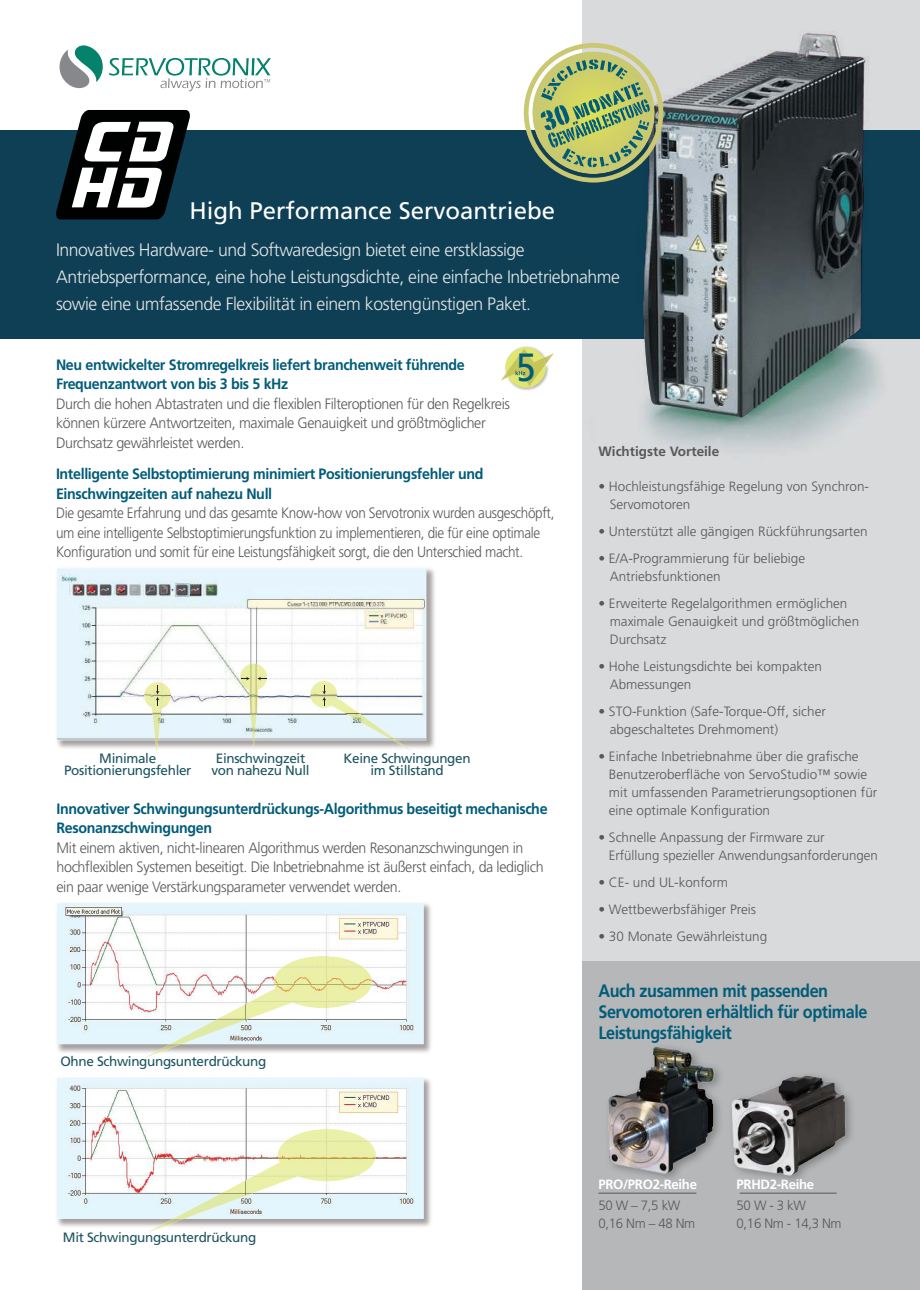
<style>
.page{position:relative;width:920px;height:1290px;background:#fff}
.page>*{position:absolute;margin:0;border:0;box-sizing:border-box;transform-origin:0 0}
.t1{font:39.3px "Frutiger";color:#005c79;scale:.9 1}
.t2{font:24px "Frutiger LT Std";color:#fff}
.t3{font:300 18px/27px "Frutiger LT Std";letter-spacing:-.025em;color:#e6e7e8}
.t4{font:700 18px/21px "Frutiger LT Std";letter-spacing:-.025em;color:#005c79;scale:.9 1}
.t5{font:300 15px/19.5px "Frutiger LT Std";letter-spacing:-.025em;color:#57585a;scale:.95 1}
.t6{font:700 15px/19.5px "Frutiger LT Std";letter-spacing:-.025em;color:#005c79;scale:.95 1}
.t7{font:300 15px/19.5px "Frutiger LT Std";letter-spacing:-.025em;color:#57585a;scale:.9 1}
.t8{font:300 13.5px/18px "Frutiger LT Std";color:#57585a}
.t9{font:13.5px/12px "Frutiger LT Std";letter-spacing:-.025em;color:#1d5461;text-align:center}
.t10{font:300 13.5px/18px "Frutiger LT Std";letter-spacing:-.025em;color:#57585a}
.t11{font:700 13.5px "Frutiger LT Std";letter-spacing:-.025em;color:#fff}
.t12{font:700 13.5px "Frutiger LT Std";color:#57585a}
</style>
<div class="page">
<div style="left:582px;top:0;width:338px;height:992px;background:#d9dadc"></div>
<svg style="left:59px;top:45px;width:44px;height:43px"></svg>
<svg style="left:109px;top:58px;width:162px;height:33px"></svg>
<div style="left:1px;top:130px;width:919px;height:209px;background:#0e3f54"></div>
<svg style="left:56px;top:110px;width:134px;height:109px"></svg>
<img style="left:643px;top:31px;width:238px;height:418px">
<svg style="left:644px;top:34px;width:221px;height:383px;background:#4d585a"></svg>
<img style="left:644px;top:36px;width:159px;height:381px">
<img style="left:673px;top:35px;width:132px;height:63px">
<div style="left:582px;top:961px;width:338px;height:329px;background:#b5b7b9"></div>
<img style="left:57px;top:568px;width:378px;height:181px">
<img style="left:57px;top:568px;width:369px;height:172px">
<svg style="left:155px;top:740px;width:3px;height:13px"></svg>
<img style="left:143px;top:682px;width:30px;height:58px">
<img style="left:239px;top:664px;width:30px;height:76px">
<img style="left:392px;top:740px;width:20px;height:11px">
<img style="left:309px;top:681px;width:88px;height:59px">
<svg style="left:241px;top:677px;width:9px;height:3px"></svg>
<svg style="left:257px;top:677px;width:9px;height:3px"></svg>
<svg style="left:156px;top:686px;width:4px;height:19px"></svg>
<svg style="left:322px;top:686px;width:4px;height:20px"></svg>
<img style="left:57px;top:903px;width:374px;height:150px">
<img style="left:57px;top:903px;width:367px;height:141px">
<img style="left:150px;top:1044px;width:31px;height:11px">
<img style="left:170px;top:956px;width:202px;height:88px">
<img style="left:57px;top:1078px;width:374px;height:149px">
<img style="left:57px;top:1078px;width:367px;height:141px">
<svg style="left:147px;top:1229px;width:9px;height:4px"></svg>
<img style="left:153px;top:1219px;width:31px;height:10px">
<img style="left:173px;top:1129px;width:203px;height:90px">
<div style="left:504px;top:346px;width:45px;height:45px;background:#221f1f;opacity:.35"></div>
<svg style="left:501px;top:347px;width:53px;height:41px"></svg>
<hr style="left:598px;top:1193px;width:98px;height:1px;background:#57585a">
<hr style="left:740px;top:1193px;width:97px;height:1px;background:#57585a">
<svg style="left:523px;top:43px;width:142px;height:140px"></svg>
<img style="left:608px;top:1047px;width:111px;height:131px">
<img style="left:732px;top:1075px;width:120px;height:103px">
<h2 class="t2" style="left:190px;top:201px;width:367px">High Performance Servoantriebe</h2>
<h3 class="t3" style="left:56px;top:238px;width:565px">Innovatives Hardware- und Softwaredesign bietet eine erstklassige<br>Antriebsperformance, eine hohe Leistungsdichte, eine einfache Inbetriebnahme sowie eine umfassende Flexibilität in einem kostengünstigen Paket.</h3>
<h1 class="t1" style="left:516px;top:345px;width:23px">5</h1>
<p class="t6" style="left:56px;top:356px;width:432px">Neu entwickelter Stromregelkreis liefert branchenweit führende<br>Frequenzantwort von bis 3 bis 5 kHz</p>
<p class="t5" style="left:56px;top:395px;width:479px">Durch die hohen Abtastraten und die flexiblen Filteroptionen für den Regelkreis können kürzere Antwortzeiten, maximale Genauigkeit und größtmöglicher<br>Durchsatz gewährleistet werden.</p>
<p class="t6" style="left:56px;top:465px;width:451px">Intelligente Selbstoptimierung minimiert Positionierungsfehler und<br>Einschwingzeiten auf nahezu Null</p>
<p class="t7" style="left:56px;top:504px;width:555px">Die gesamte Erfahrung und das gesamte Know-how von Servotronix wurden ausgeschöpft, um eine intelligente Selbstoptimierungsfunktion zu implementieren, die für eine optimale<br>Konfiguration und somit für eine Leistungsfähigkeit sorgt, die den Unterschied macht.</p>
<p class="t9" style="left:212px;top:753px;width:100px">Einschwingzeit von nahezu Null</p>
<p class="t9" style="left:344px;top:753px;width:129px">Keine Schwingungen im Stillstand</p>
<p class="t6" style="left:57px;top:800px;width:518px">Innovativer Schwingungsunterdrückungs-Algorithmus beseitigt mechanische<br>Resonanzschwingungen</p>
<p class="t5" style="left:57px;top:839px;width:514px">Mit einem aktiven, nicht-linearen Algorithmus werden Resonanzschwingungen in hochflexiblen Systemen beseitigt. Die Inbetriebnahme ist äußerst einfach, da lediglich ein paar wenige Verstärkungsparameter verwendet werden.</p>
<p class="t9" style="left:64px;top:753px;width:129px">Minimale<br>Positionierungsfehler</p>
<p class="t9" style="left:60px;top:1057px;width:207px">Ohne Schwingungsunterdrückung</p>
<p class="t9" style="left:63px;top:1232px;width:195px">Mit Schwingungsunterdrückung</p>
<p class="t12" style="left:598px;top:446px;width:122px">Wichtigste Vorteile</p>
<p class="t8" style="left:610px;top:478px;width:261px;text-indent:-11px">• Hochleistungsfähige Regelung von Synchron-<br>Servomotoren</p>
<p class="t8" style="left:598px;top:523px;width:271px">• Unterstützt alle gängigen Rückführungsarten</p>
<p class="t8" style="left:610px;top:550px;width:197px;text-indent:-11px">• E/A-Programmierung für beliebige<br>Antriebsfunktionen</p>
<p class="t8" style="left:610px;top:595px;width:251px;text-indent:-11px">• Erweiterte Regelalgorithmen ermöglichen maximale Genauigkeit und größtmöglichen<br>Durchsatz</p>
<p class="t8" style="left:610px;top:658px;width:214px;text-indent:-11px">• Hohe Leistungsdichte bei kompakten<br>Abmessungen</p>
<p class="t8" style="left:610px;top:703px;width:218px;text-indent:-11px">• STO-Funktion (Safe-Torque-Off, sicher abgeschaltetes Drehmoment)</p>
<p class="t8" style="left:609px;top:748px;width:270px;text-indent:-10px">• Einfache Inbetriebnahme über die grafische Benutzeroberfläche von ServoStudio™ sowie mit umfassenden Parametrierungsoptionen für eine optimale Konfiguration</p>
<p class="t8" style="left:609px;top:829px;width:270px;text-indent:-10px">• Schnelle Anpassung der Firmware zur<br>Erfüllung spezieller Anwendungsanforderungen</p>
<p class="t8" style="left:598px;top:874px;width:131px">• CE- und UL-konform</p>
<p class="t8" style="left:598px;top:901px;width:159px">• Wettbewerbsfähiger Preis</p>
<p class="t8" style="left:598px;top:928px;width:170px">• 30 Monate Gewährleistung</p>
<h3 class="t4" style="left:598px;top:982px;width:301px">Auch zusammen mit passenden<br>Servomotoren erhältlich für optimale<br>Leistungsfähigkeit</h3>
<p class="t11" style="left:598px;top:1178px;width:100px">PRO/PRO2-Reihe</p>
<p class="t10" style="left:598px;top:1197px;width:98px">50 W – 7,5 kW<br>0,16 Nm – 48 Nm</p>
<p class="t11" style="left:737px;top:1178px;width:79px">PRHD2-Reihe</p>
<p class="t10" style="left:737px;top:1197px;width:107px">50 W - 3 kW<br>0,16 Nm - 14,3 Nm</p>
</div>
